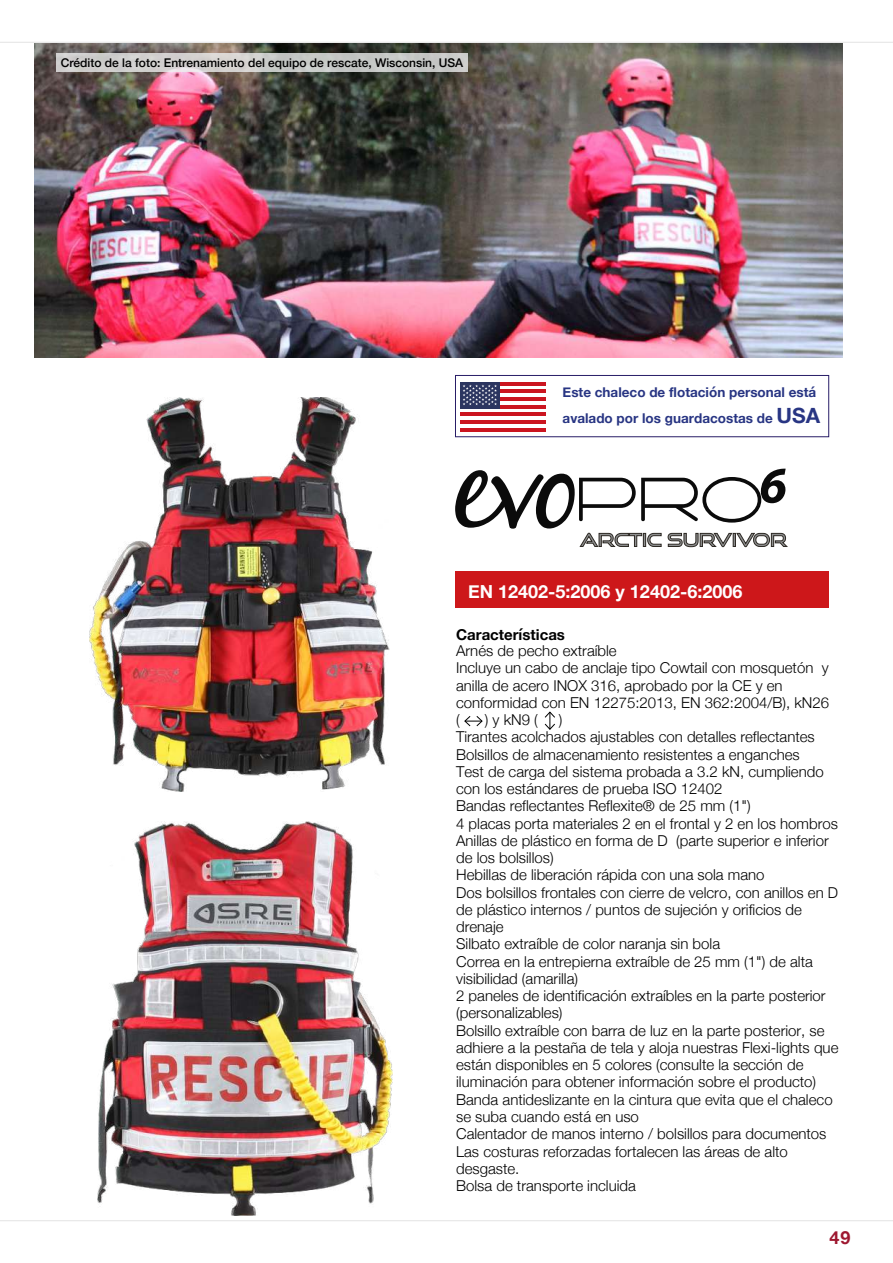
<style>
.page{position:relative;width:893px;height:1263px;background:#fff}
.page>*{position:absolute;margin:0;border:0;box-sizing:border-box;transform-origin:0 0}
.t1{font:700 18px "Helvetica Neue";color:#fff}
.t2{font:700 18px "Helvetica Neue";color:#9e1830}
.t3{font:300 15px/17.2px "Helvetica Neue";color:#000}
.t4{font:700 15px "Helvetica Neue";color:#000}
.t5{font:700 13.5px/25.5px "Helvetica Neue";color:#283583}
.t6{font:500 12px "Helvetica Neue";color:#000}
.s1{font-size:21px}
</style>
<div class="page">
<svg style="left:0;top:42px;width:893px;height:1px"></svg>
<svg style="left:0;top:1220px;width:893px;height:1px"></svg>
<img style="left:97px;top:822px;width:296px;height:393px">
<img style="left:90px;top:397px;width:300px;height:395px">
<img style="left:35px;top:44px;width:807px;height:314px">
<svg style="left:455px;top:469px;width:333px;height:79px"></svg>
<div style="left:455px;top:572px;width:374px;height:36px;background:#cd171a"></div>
<div style="left:455px;top:375px;width:374px;height:62px;border:1px solid #281d67"></div>
<hr style="left:460px;top:428px;width:86px;height:4px;background:#cb1520">
<hr style="left:460px;top:420px;width:86px;height:4px;background:#cb1520">
<hr style="left:460px;top:412px;width:86px;height:4px;background:#cb1520">
<hr style="left:460px;top:405px;width:86px;height:4px;background:#cb1520">
<hr style="left:460px;top:397px;width:86px;height:4px;background:#cb1520">
<hr style="left:460px;top:389px;width:86px;height:4px;background:#cb1520">
<svg style="left:500px;top:385px;width:46px;height:1px"></svg>
<hr style="left:460px;top:382px;width:86px;height:3px;background:#cb1520">
<div style="left:460px;top:382px;width:40px;height:27px;background:#2b3560"></div>
<svg style="left:463px;top:385px;width:34px;height:20px"></svg>
<div style="left:56px;top:53px;width:411px;height:18px;background:#cccccb"></div>
<svg style="left:464px;top:716px;width:19px;height:11px"></svg>
<svg style="left:544px;top:711px;width:11px;height:19px"></svg>
<p class="t6" style="left:61px;top:53px;width:404px">Crédito de la foto: Entrenamiento del equipo de rescate, Wisconsin, USA</p>
<p class="t5" style="left:563px;top:380px;width:259px">Este chaleco de flotación personal está avalado por los guardacostas de <span class="s1">USA</span></p>
<p class="t1" style="left:468px;top:577px;width:276px">EN 12402-5:2006 y 12402-6:2006</p>
<p class="t4" style="left:456px;top:623px;width:110px">Características</p>
<p class="t3" style="left:456px;top:641px;width:374px">Arnés de pecho extraíble<br>Incluye un cabo de anclaje tipo Cowtail con mosquetón y anilla de acero INOX 316, aprobado por la CE y en conformidad con EN 12275:2013, EN 362:2004/B), kN26 (</p>
<p class="t3" style="left:456px;top:710px;width:384px;text-indent:103px">)<br>Tirantes acolchados ajustables con detalles reflectantes Bolsillos de almacenamiento resistentes a enganches<br>Test de carga del sistema probada a 3.2 kN, cumpliendo con los estándares de prueba ISO 12402<br>Bandas reflectantes Reflexite® de 25 mm (1")<br>4 placas porta materiales 2 en el frontal y 2 en los hombros Anillas de plástico en forma de D (parte superior e inferior de los bolsillos)<br>Hebillas de liberación rápida con una sola mano<br>Dos bolsillos frontales con cierre de velcro, con anillos en D de plástico internos / puntos de sujeción y orificios de drenaje<br>Silbato extraíble de color naranja sin bola<br>Correa en la entrepierna extraíble de 25 mm (1") de alta visibilidad (amarilla)<br>2 paneles de identificación extraíbles en la parte posterior (personalizables)<br>Bolsillo extraíble con barra de luz en la parte posterior, se adhiere a la pestaña de tela y aloja nuestras Flexi-lights que están disponibles en 5 colores (consulte la sección de iluminación para obtener información sobre el producto)<br>Banda antideslizante en la cintura que evita que el chaleco se suba cuando está en uso<br>Calentador de manos interno / bolsillos para documentos Las costuras reforzadas fortalecen las áreas de alto desgaste.<br>Bolsa de transporte incluida</p>
<p class="t3" style="left:485px;top:710px;width:55px">) y kN9 (</p>
<p class="t2" style="left:829px;top:1223px;width:22px">49</p>
</div>
